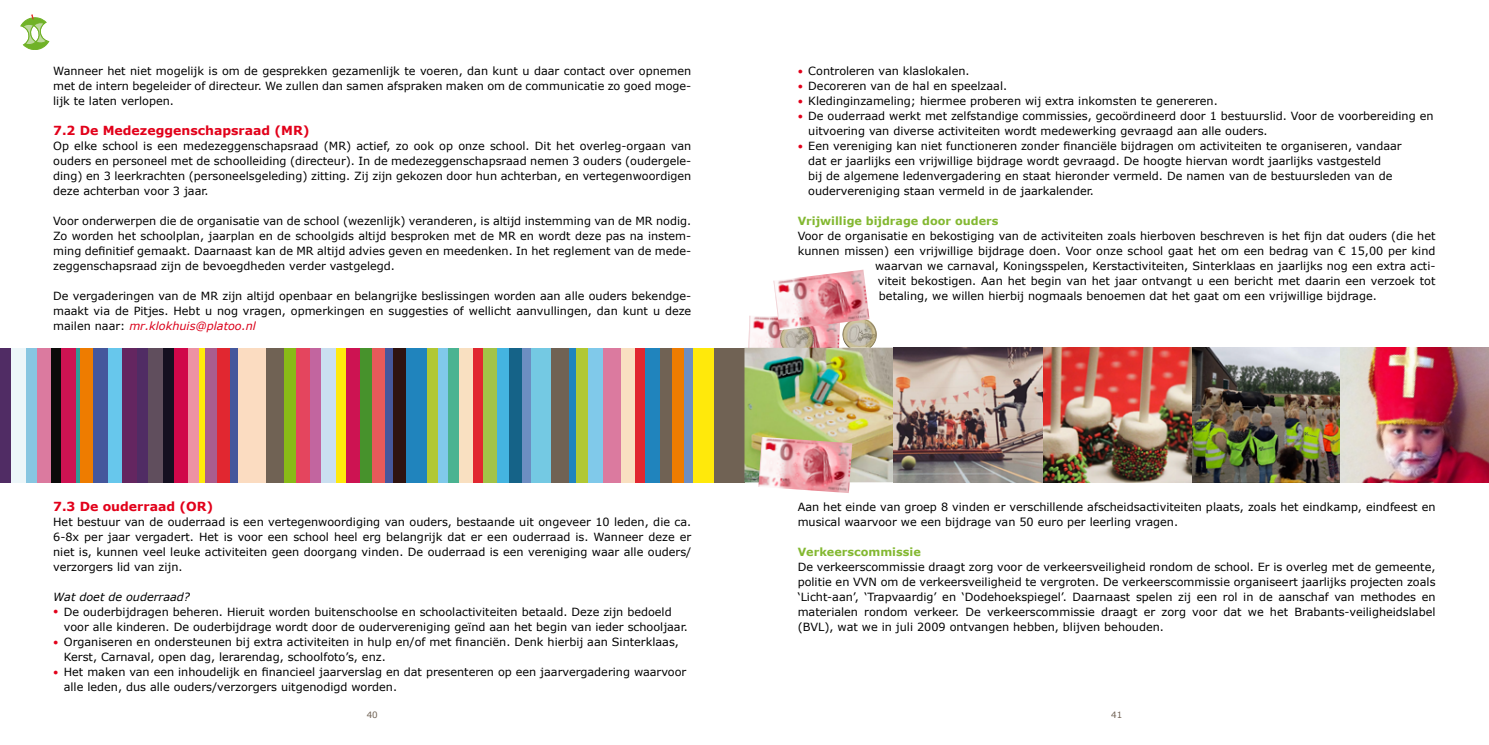
<style>
.page{position:relative;width:1489px;height:745px;background:#fff}
.page>*{position:absolute;margin:0;border:0;box-sizing:border-box;transform-origin:0 0}
.x_x_Kopjes{font:700 12.5px "Verdana";color:#e2001a}
.bodytekst{font:11.25px/15px "Verdana";color:#000;text-align:justify}
.bodytekst_bold{font:700 11.25px "Verdana";color:#83b831}
.bodytekst-2{font:italic 11.25px "Verdana";color:#000}
.t1{font:8.75px "Verdana";color:#706254}
.s1{font-style:italic;color:#da001a}
.s2{font-weight:700;font-size:7.5px;color:#e2001a}
</style>
<div class="page">
<img style="left:748px;top:315px;width:92px;height:32px">
<img style="left:780px;top:330px;width:34px;height:17px">
<div style="left:0;top:347px;width:11px;height:135px;background:#502c64"></div>
<div style="left:11px;top:347px;width:15px;height:135px;background:#ecf6f9"></div>
<div style="left:26px;top:347px;width:11px;height:135px;background:#87c6e1"></div>
<div style="left:37px;top:347px;width:14px;height:135px;background:#db7a9f"></div>
<div style="left:51px;top:347px;width:11px;height:135px;background:#0c0b0a"></div>
<div style="left:61px;top:347px;width:15px;height:135px;background:#cd1352"></div>
<div style="left:76px;top:347px;width:5px;height:135px;background:#319a96"></div>
<div style="left:81px;top:347px;width:12px;height:135px;background:#ee7c00"></div>
<div style="left:93px;top:347px;width:16px;height:135px;background:#45579c"></div>
<div style="left:109px;top:347px;width:13px;height:135px;background:#67c7ec"></div>
<div style="left:122px;top:347px;width:18px;height:135px;background:#642660"></div>
<div style="left:137px;top:347px;width:11px;height:135px;background:#502c64"></div>
<div style="left:148px;top:347px;width:15px;height:135px;background:#604e5d"></div>
<div style="left:163px;top:347px;width:11px;height:135px;background:#150f20"></div>
<div style="left:174px;top:347px;width:14px;height:135px;background:#d0074a"></div>
<div style="left:188px;top:347px;width:11px;height:135px;background:#ed92a4"></div>
<div style="left:199px;top:347px;width:6px;height:135px;background:#ffe90b"></div>
<div style="left:205px;top:347px;width:12px;height:135px;background:#a95d8e"></div>
<div style="left:217px;top:347px;width:20px;height:135px;background:#e12730"></div>
<div style="left:230px;top:347px;width:8px;height:135px;background:#45579c"></div>
<div style="left:238px;top:347px;width:35px;height:135px;background:#fbdcc1"></div>
<div style="left:267px;top:347px;width:18px;height:135px;background:#706254"></div>
<div style="left:285px;top:347px;width:11px;height:135px;background:#89ba17"></div>
<div style="left:296px;top:347px;width:15px;height:135px;background:#e4455e"></div>
<div style="left:311px;top:347px;width:11px;height:135px;background:#c2659f"></div>
<div style="left:322px;top:347px;width:14px;height:135px;background:#cadff0"></div>
<div style="left:336px;top:347px;width:10px;height:135px;background:#ffe90b"></div>
<div style="left:346px;top:347px;width:14px;height:135px;background:#cd1352"></div>
<div style="left:360px;top:347px;width:13px;height:135px;background:#47922c"></div>
<div style="left:373px;top:347px;width:12px;height:135px;background:#e65a5a"></div>
<div style="left:385px;top:347px;width:8px;height:135px;background:#45579c"></div>
<div style="left:393px;top:347px;width:14px;height:135px;background:#2e1311"></div>
<div style="left:407px;top:347px;width:23px;height:135px;background:#2084bd"></div>
<div style="left:427px;top:347px;width:11px;height:135px;background:#b1c834"></div>
<div style="left:438px;top:347px;width:10px;height:135px;background:#80c9ea"></div>
<div style="left:448px;top:347px;width:11px;height:135px;background:#4ab391"></div>
<div style="left:459px;top:347px;width:14px;height:135px;background:#f9e0c1"></div>
<div style="left:473px;top:347px;width:10px;height:135px;background:#e12730"></div>
<div style="left:483px;top:347px;width:14px;height:135px;background:#a3c347"></div>
<div style="left:497px;top:347px;width:13px;height:135px;background:#44b4e0"></div>
<div style="left:509px;top:347px;width:13px;height:135px;background:#156388"></div>
<div style="left:522px;top:347px;width:8px;height:135px;background:#6d8ec2"></div>
<div style="left:530px;top:347px;width:27px;height:135px;background:#74c9e3"></div>
<div style="left:551px;top:347px;width:19px;height:135px;background:#706254"></div>
<div style="left:569px;top:347px;width:11px;height:135px;background:#2084bd"></div>
<div style="left:577px;top:347px;width:11px;height:135px;background:#b1c834"></div>
<div style="left:588px;top:347px;width:15px;height:135px;background:#80c9ea"></div>
<div style="left:602px;top:347px;width:19px;height:135px;background:#db7a9f"></div>
<div style="left:621px;top:347px;width:14px;height:135px;background:#f9e0c1"></div>
<div style="left:635px;top:347px;width:10px;height:135px;background:#e12730"></div>
<div style="left:645px;top:347px;width:15px;height:135px;background:#2084bd"></div>
<div style="left:660px;top:347px;width:12px;height:135px;background:#706254"></div>
<div style="left:671px;top:347px;width:20px;height:135px;background:#ee7c00"></div>
<div style="left:684px;top:347px;width:9px;height:135px;background:#6d8ec2"></div>
<div style="left:693px;top:347px;width:26px;height:135px;background:#ffe90b"></div>
<div style="left:713px;top:347px;width:31px;height:135px;background:#706254"></div>
<img style="left:744px;top:347px;width:744px;height:135px">
<img style="left:842px;top:320px;width:34px;height:27px">
<img style="left:773px;top:269px;width:96px;height:61px">
<img style="left:758px;top:436px;width:94px;height:57px">
<svg style="left:20px;top:14px;width:30px;height:36px"></svg>
<p class="bodytekst" style="left:53px;top:64px;width:639px">Wanneer het niet mogelijk is om de gesprekken gezamenlijk te voeren, dan kunt u daar contact over opnemen met de intern begeleider of directeur. We zullen dan samen afspraken maken om de communicatie zo goed moge&shy;lijk te laten verlopen.</p>
<p class="x_x_Kopjes" style="left:53px;top:122px;width:258px">7.2 De Medezeggenschapsraad (MR)</p>
<p class="bodytekst" style="left:53px;top:139px;width:639px">Op elke school is een medezeggenschapsraad (MR) actief, zo ook op onze school. Dit het overleg-orgaan van ouders en personeel met de schoolleiding (directeur). In de medezeggenschapsraad nemen 3 ouders (oudergele&shy;ding) en 3 leerkrachten (personeelsgeleding) zitting. Zij zijn gekozen door hun achterban, en vertegenwoordigen deze achterban voor 3 jaar.</p>
<p class="bodytekst" style="left:53px;top:214px;width:639px">Voor onderwerpen die de organisatie van de school (wezenlijk) veranderen, is altijd instemming van de MR nodig.<br>Zo worden het schoolplan, jaarplan en de schoolgids altijd besproken met de MR en wordt deze pas na instem&shy;ming definitief gemaakt. Daarnaast kan de MR altijd advies geven en meedenken. In het reglement van de mede&shy;zeggenschapsraad zijn de bevoegdheden verder vastgelegd.</p>
<p class="bodytekst" style="left:53px;top:289px;width:639px">De vergaderingen van de MR zijn altijd openbaar en belangrijke beslissingen worden aan alle ouders bekendge&shy;maakt via de Pitjes. Hebt u nog vragen, opmerkingen en suggesties of wellicht aanvullingen, dan kunt u deze mailen naar: <span class="s1">mr.klokhuis@platoo.nl</span></p>
<p class="x_x_Kopjes" style="left:53px;top:497px;width:162px">7.3 De ouderraad (OR)</p>
<p class="bodytekst" style="left:53px;top:514px;width:639px">Het bestuur van de ouderraad is een vertegenwoordiging van ouders, bestaande uit ongeveer 10 leden, die ca.<br>6-8x per jaar vergadert. Het is voor een school heel erg belangrijk dat er een ouderraad is. Wanneer deze er niet is, kunnen veel leuke activiteiten geen doorgang vinden. De ouderraad is een vereniging waar alle ouders/ verzorgers lid van zijn.</p>
<p class="bodytekst-2" style="left:53px;top:589px;width:138px">Wat doet de ouderraad?</p>
<p class="bodytekst" style="left:64px;top:604px;width:625px;text-indent:-11px"><span class="s2">•</span> De ouderbijdragen beheren. Hieruit worden buitenschoolse en schoolactiviteiten betaald. Deze zijn bedoeld voor alle kinderen. De ouderbijdrage wordt door de oudervereniging geïnd aan het begin van ieder schooljaar.</p>
<p class="bodytekst" style="left:64px;top:634px;width:616px;text-indent:-11px"><span class="s2">•</span> Organiseren en ondersteunen bij extra activiteiten in hulp en/of met financiën. Denk hierbij aan Sinterklaas,<br>Kerst, Carnaval, open dag, lerarendag, schoolfoto’s, enz.</p>
<p class="bodytekst" style="left:64px;top:664px;width:624px;text-indent:-11px"><span class="s2">•</span> Het maken van een inhoudelijk en financieel jaarverslag en dat presenteren op een jaarvergadering waarvoor alle leden, dus alle ouders/verzorgers uitgenodigd worden.</p>
<p class="bodytekst" style="left:797px;top:64px;width:173px"><span class="s2">•</span> Controleren van klaslokalen.</p>
<p class="bodytekst" style="left:797px;top:79px;width:211px"><span class="s2">•</span> Decoreren van de hal en speelzaal.</p>
<p class="bodytekst" style="left:797px;top:94px;width:421px"><span class="s2">•</span> Kledinginzameling; hiermee proberen wij extra inkomsten te genereren.</p>
<p class="bodytekst" style="left:808px;top:109px;width:626px;text-indent:-11px"><span class="s2">•</span> De ouderraad werkt met zelfstandige commissies, gecoördineerd door 1 bestuurslid. Voor de voorbereiding en uitvoering van diverse activiteiten wordt medewerking gevraagd aan alle ouders.</p>
<p class="bodytekst" style="left:808px;top:139px;width:595px;text-align:left;text-indent:-11px"><span class="s2">•</span> Een vereniging kan niet functioneren zonder financiële bijdragen om activiteiten te organiseren, vandaar dat er jaarlijks een vrijwillige bijdrage wordt gevraagd. De hoogte hiervan wordt jaarlijks vastgesteld<br>bij de algemene ledenvergadering en staat hieronder vermeld. De namen van de bestuursleden van de oudervereniging staan vermeld in de jaarkalender.</p>
<p class="bodytekst_bold" style="left:797px;top:213px;width:202px">Vrijwillige bijdrage door ouders</p>
<p class="bodytekst" style="left:797px;top:229px;width:639px">Voor de organisatie en bekostiging van de activiteiten zoals hierboven beschreven is het fijn dat ouders (die het</p>
<p class="bodytekst" style="left:797px;top:244px;width:639px">kunnen missen) een vrijwillige bijdrage doen. Voor onze school gaat het om een bedrag van € 15,00 per kind</p>
<p class="bodytekst" style="left:875px;top:259px;width:561px">waarvan we carnaval, Koningsspelen, Kerstactiviteiten, Sinterklaas en jaarlijks nog een extra acti-</p>
<p class="bodytekst" style="left:877px;top:274px;width:559px">viteit bekostigen. Aan het begin van het jaar ontvangt u een bericht met daarin een verzoek tot</p>
<p class="bodytekst" style="left:878px;top:289px;width:499px">betaling, we willen hierbij nogmaals benoemen dat het gaat om een vrijwillige bijdrage.</p>
<p class="bodytekst" style="left:797px;top:499px;width:639px">Aan het einde van groep 8 vinden er verschillende afscheidsactiviteiten plaats, zoals het eindkamp, eindfeest en musical waarvoor we een bijdrage van 50 euro per leerling vragen.</p>
<p class="bodytekst_bold" style="left:797px;top:543px;width:125px">Verkeerscommissie</p>
<p class="bodytekst" style="left:797px;top:559px;width:639px">De verkeerscommissie draagt zorg voor de verkeersveiligheid rondom de school. Er is overleg met de gemeente, politie en VVN om de verkeersveiligheid te vergroten. De verkeerscommissie organiseert jaarlijks projecten zoals ‘Licht-aan’, ‘Trapvaardig’ en ‘Dodehoekspiegel’. Daarnaast spelen zij een rol in de aanschaf van methodes en materialen rondom verkeer. De verkeerscommissie draagt er zorg voor dat we het Brabants-veiligheidslabel (BVL), wat we in juli 2009 ontvangen hebben, blijven behouden.</p>
<p class="t1" style="left:366px;top:708px;width:13px">40</p>
<p class="t1" style="left:1111px;top:708px;width:13px">41</p>
</div>
